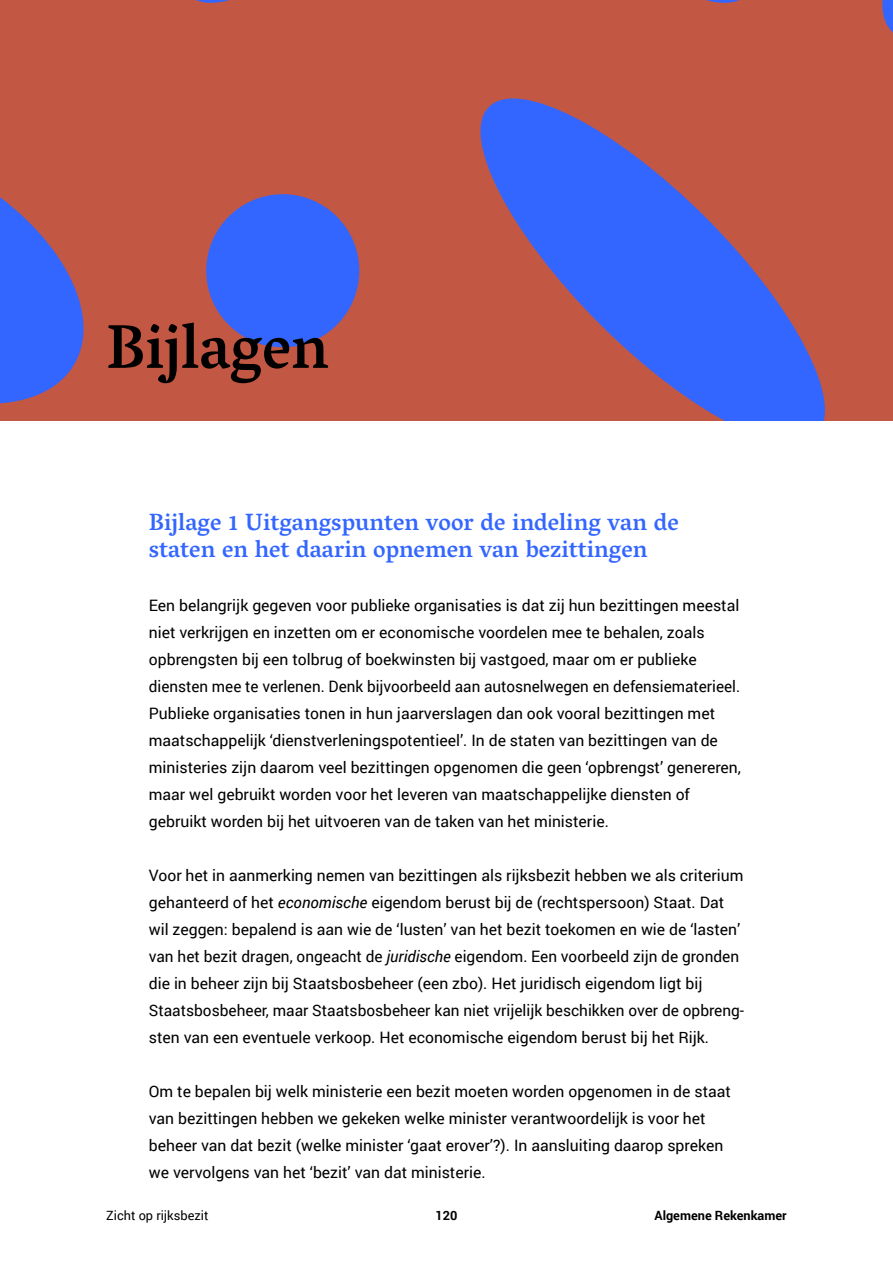
<style>
.page{position:relative;width:893px;height:1263px;background:#fff}
.page>*{position:absolute;margin:0;border:0;box-sizing:border-box;transform-origin:0 0}
._5_Kop_1_-_H2{font:500 63px "Vesper Libre";color:#000}
._6_Kop_2_-_H3{font:500 24px/27px "Vesper Libre";color:#36f}
._0_Platte_tekst_-_P{font:15.75px/27px "Roboto";color:#000}
.t1{font:700 12.75px "Roboto";color:#000}
.t2{font:12.75px "Roboto";color:#000}
.s1{font-style:italic}
</style>
<div class="page">
<div style="left:0;top:0;width:893px;height:421px;background:#c25743"></div>
<svg style="left:480px;top:98px;width:345px;height:323px"></svg>
<div style="left:206px;top:194px;width:153px;height:153px;background:#36f;border-radius:50%"></div>
<svg style="left:196px;top:0;width:34px;height:3px"></svg>
<svg style="left:706px;top:0;width:34px;height:3px"></svg>
<svg style="left:0;top:197px;width:84px;height:207px"></svg>
<svg style="left:882px;top:0;width:11px;height:33px"></svg>
<h2 class="_5_Kop_1_-_H2" style="left:106px;top:309px;width:224px">Bijlagen</h2>
<h3 class="_6_Kop_2_-_H3" style="left:149px;top:508px;width:531px">Bijlage 1 Uitgangspunten voor de indeling van de staten en het daarin opnemen van bezittingen</h3>
<p class="_0_Platte_tekst_-_P" style="left:149px;top:591px;width:594px">Een belangrijk gegeven voor publieke organisaties is dat zij hun bezittingen meestal niet verkrijgen en inzetten om er economische voordelen mee te behalen, zoals opbrengsten bij een tolbrug of boekwinsten bij vastgoed, maar om er publieke diensten mee te verlenen. Denk bijvoorbeeld aan autosnelwegen en defensiematerieel.<br>Publieke organisaties tonen in hun jaarverslagen dan ook vooral bezittingen met maatschappelijk ‘dienstverleningspotentieel’. In de staten van bezittingen van de ministeries zijn daarom veel bezittingen opgenomen die geen ‘opbrengst’ genereren, maar wel gebruikt worden voor het leveren van maatschappelijke diensten of gebruikt worden bij het uitvoeren van de taken van het ministerie.</p>
<p class="_0_Platte_tekst_-_P" style="left:149px;top:861px;width:597px">Voor het in aanmerking nemen van bezittingen als rijksbezit hebben we als criterium gehanteerd of het <span class="s1">economische</span> eigendom berust bij de (rechtspersoon) Staat. Dat wil zeggen: bepalend is aan wie de ‘lusten’ van het bezit toekomen en wie de ‘lasten’ van het bezit dragen, ongeacht de <span class="s1">juridische</span> eigendom. Een voorbeeld zijn de gronden die in beheer zijn bij Staatsbosbeheer (een zbo). Het juridisch eigendom ligt bij Staatsbosbeheer, maar Staatsbosbeheer kan niet vrijelijk beschikken over de opbreng&shy;sten van een eventuele verkoop. Het economische eigendom berust bij het Rijk.</p>
<p class="_0_Platte_tekst_-_P" style="left:149px;top:1077px;width:584px">Om te bepalen bij welk ministerie een bezit moeten worden opgenomen in de staat van bezittingen hebben we gekeken welke minister verantwoordelijk is voor het beheer van dat bezit (welke minister ‘gaat erover’?). In aansluiting daarop spreken we vervolgens van het ‘bezit’ van dat ministerie.</p>
<p class="t2" style="left:106px;top:1207px;width:104px">Zicht op rijksbezit</p>
<p class="t1" style="left:435px;top:1207px;width:23px">120</p>
<p class="t1" style="left:654px;top:1207px;width:134px">Algemene Rekenkamer</p>
</div>
